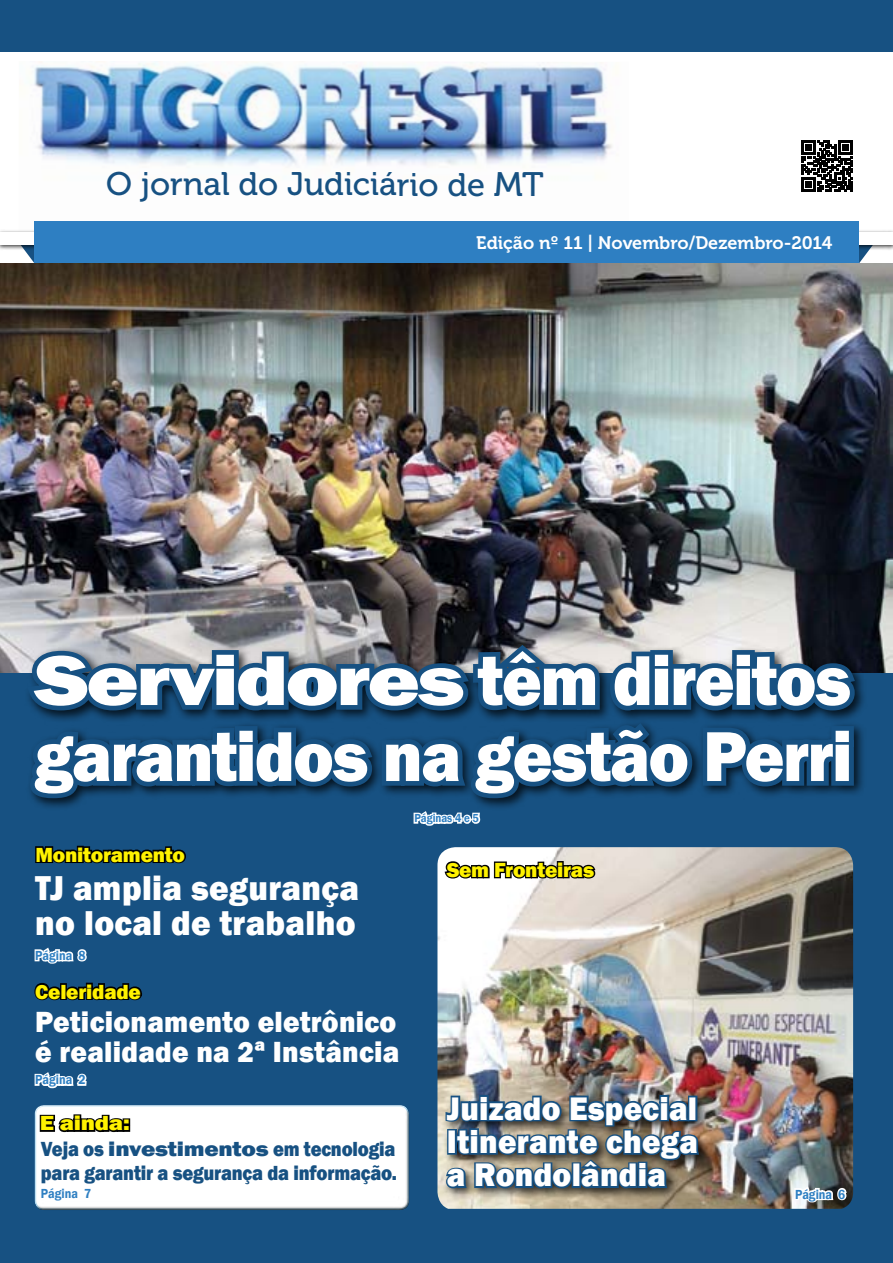
<style>
.page{position:relative;width:893px;height:1263px;background:#fff}
.page>*{position:absolute;margin:0;border:0;box-sizing:border-box;transform-origin:0 0}
.t1{font:800 73.05px/76.1px "Franklin Gothic";letter-spacing:-.02em;color:#fff;scale:1.22 1}
.t2{font:800 35.55px/35.4px "Franklin Gothic";letter-spacing:.01em;color:#fff;scale:.94 1}
.t3{font:800 33.45px/33.5px "Franklin Gothic";letter-spacing:.01em;color:#fff;text-align:justify;scale:.94 1}
.t4{font:32.55px "Museo 500";color:#175182}
.t5{font:800 30px/29.8px "Franklin Gothic";letter-spacing:.01em;color:#fff;scale:.94 1}
.t6{font:800 21px/24px "Franklin Gothic";letter-spacing:-.01em;color:#175182;scale:.89 1}
.t7{font:800 21px "Franklin Gothic";letter-spacing:-.01em;color:#fff200}
.t8{font:800 21px "Franklin Gothic";letter-spacing:-.01em;color:#fff200;scale:1.16 1}
.t9{font:18px "Museo 700";color:#fff}
.t10{font:600 13.5px "Franklin Gothic";color:#2e7fc2;scale:.9 1}
.t11{font:600 12px "Franklin Gothic";color:#2e7fc2;scale:.9 1}
.s1{font-size:33.9px}
</style>
<div class="page">
<img style="left:32px;top:61px;width:580px;height:169px">
<svg style="left:17px;top:251px;width:18px;height:13px"></svg>
<svg style="left:859px;top:251px;width:18px;height:13px"></svg>
<div style="left:0;top:230px;width:893px;height:21px;background:#000;opacity:.75"></div>
<div style="left:0;top:232px;width:893px;height:13px;background:#fff"></div>
<div style="left:0;top:0;width:893px;height:51px;background:#175182"></div>
<div style="left:35px;top:221px;width:824px;height:43px;background:#2e7fc2"></div>
<svg style="left:801px;top:140px;width:51px;height:51px"></svg>
<div style="left:0;top:264px;width:893px;height:999px;background:#175182"></div>
<img style="left:0;top:264px;width:893px;height:408px">
<svg style="left:34px;top:982px;width:108px;height:19px"></svg>
<div style="left:30px;top:1100px;width:381px;height:108px;background:#fff;opacity:.75"></div>
<div style="left:33px;top:1107px;width:380px;height:104px;background:#fff"></div>
<svg style="left:39px;top:1114px;width:84px;height:19px"></svg>
<div style="left:123px;top:1118px;width:7px;height:7px;border:3px solid #000"></div>
<div style="left:123px;top:1125px;width:7px;height:7px;border:3px solid #000"></div>
<img style="left:437px;top:892px;width:416px;height:317px">
<svg style="left:793px;top:1184px;width:56px;height:21px"></svg>
<svg style="left:34px;top:947px;width:53px;height:17px"></svg>
<svg style="left:34px;top:1072px;width:53px;height:17px"></svg>
<svg style="left:21px;top:638px;width:841px;height:254px"></svg>
<div style="left:442px;top:1093px;width:269px;height:108px;background:#000;opacity:.75"></div>
<img style="left:444px;top:1093px;width:258px;height:98px">
<h3 class="t4" style="left:106px;top:166px;width:439px">O jornal do Judiciário de <span class="s1">MT</span></h3>
<p class="t9" style="left:476px;top:233px;width:358px">Edição nº 11 | Novembro/Dezembro-2014</p>
<h1 class="t1" style="left:35px;top:642px;width:672px">Servidores têm direitos garantidos na gestão Perri</h1>
<p class="t7" style="left:35px;top:841px;width:151px">Monitoramento</p>
<h2 class="t2" style="left:35px;top:870px;width:346px">TJ amplia segurança no local de trabalho</h2>
<p class="t10" style="left:35px;top:947px;width:57px">Página 8</p>
<p class="t7" style="left:35px;top:978px;width:107px">Celeridade</p>
<h3 class="t5" style="left:35px;top:1007px;width:389px">Peticionamento eletrônico é realidade na 2ª Instância</h3>
<p class="t10" style="left:35px;top:1071px;width:57px">Página 2</p>
<p class="t8" style="left:40px;top:1110px;width:79px">E ainda:</p>
<p class="t6" style="left:41px;top:1137px;width:402px">Veja os investimentos em tecnologia para garantir a segurança da informação.</p>
<p class="t10" style="left:41px;top:1185px;width:57px">Página 7</p>
<p class="t11" style="left:414px;top:811px;width:73px">Páginas 4 e 5</p>
<p class="t7" style="left:447px;top:856px;width:149px">Sem Fronteiras</p>
<h3 class="t3" style="left:447px;top:1091px;width:268px">Juizado Especial Itinerante chega a Rondolândia</h3>
<p class="t10" style="left:795px;top:1186px;width:57px">Página 6</p>
</div>
